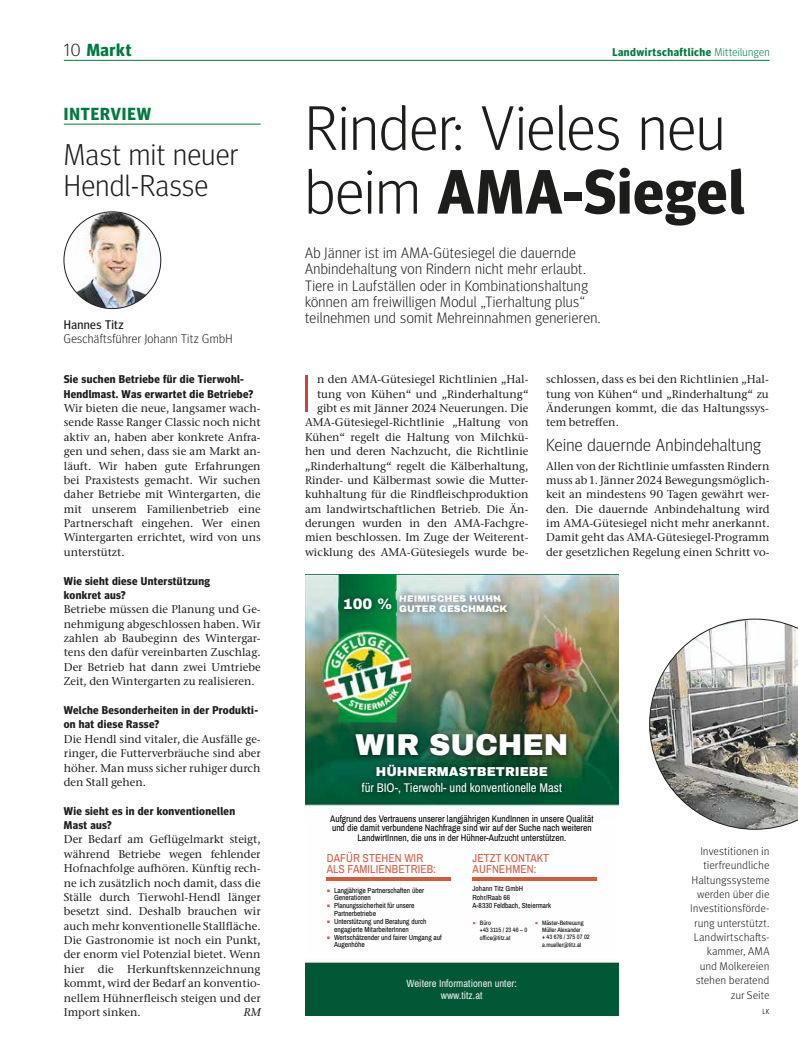
<style>
.page{position:relative;width:798px;height:1063px;background:#fff}
.page>*{position:absolute;margin:0;border:0;box-sizing:border-box;transform-origin:0 0}
.t1{font:300 62.5px/63.8px "Meta Headline Pro";letter-spacing:.015em;color:#1d1d1b}
.t2{font:300 52.5px "Meta Headline Pro";color:#d1423c}
.t3{font:300 30px/31.2px "Meta Headline Pro";letter-spacing:.02em;color:#1d1d1b}
.t4{font:900 29.5px "Archivo";color:#fff}
.t5{font:300 17.5px "Meta Headline Pro";letter-spacing:.02em;color:#1d1d1b}
.t6{font:700 17.5px "Meta Headline Pro";letter-spacing:.05em;color:#007a3e}
.t7{font:300 15px/16.2px "Meta Headline Pro";letter-spacing:.03em;color:#1d1d1b}
.t8{font:12.62px "Archivo Narrow";color:#fff}
.t9{font:900 12.62px "Archivo";color:#fff}
.t10{font:300 12.5px "Meta Headline Pro";letter-spacing:.03em;color:#1d1d1b}
.t11{font:12.5px "Meta Headline Pro";letter-spacing:.03em;color:#1d1d1b}
.t12{font:11.62px/11.6px "Archivo Narrow";letter-spacing:.01em;color:#d35b42}
.t13{font:500 11.25px/14.4px "Stone Serif ITC Pro";color:#1d1d1b;text-align:justify}
.t14{font:700 11.25px/14.4px "Meta Headline Pro";letter-spacing:.03em;color:#1d1d1b}
.t15{font:300 11.25px/14.4px "Meta Pro";letter-spacing:-.005em;color:#1d1d1b;text-align:right}
.t16{font:700 11.25px "Meta Headline Pro";letter-spacing:.045em;color:#007a3e}
.t17{font:italic 500 11.25px "Stone Serif ITC Pro";color:#1d1d1b}
.t18{font:10.5px "Archivo Narrow";color:#eeedef}
.t19{font:9.5px/9.5px "Archivo Narrow";color:#010000;text-align:center}
.t20{font:900 9.5px/10.1px "Archivo";color:#fff}
.t21{font:7.5px "Meta Pro Cond Norm";color:#1d1d1b}
.t22{font:7.38px/7.4px "Archivo Narrow";color:#010000}
.t23{font:6.38px/7.4px "Archivo Narrow";color:#010000}
.s1{font-weight:300;color:#1d1d1b}
.s2{font-weight:300}
.s3{font-weight:700}
.s4{font-family:"Lucida Grande";color:#d35b42}
</style>
<div class="page">
<hr style="left:64px;top:60px;width:705px;height:1px;background:#007a3e">
<hr style="left:64px;top:124px;width:196px;height:1px;background:#007a3e">
<img style="left:64px;top:212px;width:97px;height:97px;border-radius:48px">
<svg style="left:649px;top:619px;width:148px;height:211px"></svg>
<img style="left:305px;top:575px;width:313px;height:441px">
<img style="left:349px;top:728px;width:223px;height:34px">
<img style="left:370px;top:759px;width:183px;height:18px">
<img style="left:356px;top:777px;width:212px;height:22px">
<hr style="left:326px;top:877px;width:125px;height:3px;background:#d35b42">
<hr style="left:472px;top:877px;width:124px;height:3px;background:#d35b42">
<img style="left:393px;top:589px;width:113px;height:10px">
<img style="left:393px;top:599px;width:119px;height:19px">
<img style="left:338px;top:592px;width:59px;height:23px">
<h3 class="t6" style="left:64px;top:37px;width:69px"><span class="s1">10</span> Markt</h3>
<p class="t16" style="left:612px;top:44px;width:159px">Landwirtschaftliche <span class="s2">Mitteilungen</span></p>
<h3 class="t6" style="left:64px;top:100px;width:89px">INTERVIEW</h3>
<h3 class="t3" style="left:64px;top:136px;width:176px">Mast mit neuer<br>Hendl-Rasse</h3>
<p class="t11" style="left:64px;top:316px;width:61px">Hannes Titz</p>
<p class="t10" style="left:64px;top:330px;width:170px">Geschäftsführer Johann Titz GmbH</p>
<p class="t14" style="left:64px;top:371px;width:191px">Sie suchen Betriebe für die Tierwohl-<br>Hendlmast. Was erwartet die Betriebe?</p>
<p class="t13" style="left:64px;top:401px;width:198px">Wir bieten die neue, langsamer wach&shy;sende Rasse Ranger Classic noch nicht aktiv an, haben aber konkrete Anfra&shy;gen und sehen, dass sie am Markt an&shy;läuft. Wir haben gute Erfahrungen bei Praxistests gemacht. Wir suchen daher Betriebe mit Wintergarten, die mit unserem Familienbetrieb eine Partnerschaft eingehen. Wer einen Wintergarten errichtet, wird von uns unterstützt.</p>
<p class="t14" style="left:64px;top:573px;width:147px">Wie sieht diese Unterstützung konkret aus?</p>
<p class="t13" style="left:64px;top:602px;width:198px">Betriebe müssen die Planung und Ge&shy;nehmigung abgeschlossen haben. Wir zahlen ab Baubeginn des Wintergar&shy;tens den dafür vereinbarten Zuschlag.<br>Der Betrieb hat dann zwei Umtriebe Zeit, den Wintergarten zu realisieren.</p>
<p class="t14" style="left:64px;top:702px;width:196px">Welche Besonderheiten in der Produkti&shy;on hat diese Rasse?</p>
<p class="t13" style="left:64px;top:732px;width:198px">Die Hendl sind vitaler, die Ausfälle ge&shy;ringer, die Futterverbräuche sind aber höher. Man muss sicher ruhiger durch den Stall gehen.</p>
<p class="t14" style="left:64px;top:803px;width:173px">Wie sieht es in der konventionellen<br>Mast aus?</p>
<p class="t13" style="left:64px;top:832px;width:198px">Der Bedarf am Geflügelmarkt steigt, während Betriebe wegen fehlender Hofnachfolge aufhören. Künftig rech&shy;ne ich zusätzlich noch damit, dass die Ställe durch Tierwohl-Hendl länger besetzt sind. Deshalb brauchen wir auch mehr konventionelle Stallfläche.<br>Die Gastronomie ist noch ein Punkt, der enorm viel Potenzial bietet. Wenn hier die Herkunftskennzeichnung kommt, wird der Bedarf an konventio&shy;nellem Hühnerfleisch steigen und der Import sinken.</p>
<p class="t17" style="left:244px;top:1005px;width:18px">RM</p>
<h1 class="t1" style="left:305px;top:91px;width:441px">Rinder: Vieles neu beim <span class="s3">AMA-Siegel</span></h1>
<p class="t7" style="left:305px;top:244px;width:297px">Ab Jänner ist im AMA-Gütesiegel die dauernde Anbindehaltung von Rindern nicht mehr erlaubt.<br>Tiere in Laufställen oder in Kombinationshaltung können am freiwilligen Modul „Tierhaltung plus“ teilnehmen und somit Mehreinnahmen generieren.</p>
<p class="t13" style="left:305px;top:372px;width:225px;text-align:right">n den AMA-Gütesiegel Richtlinien „Hal&shy;tung von Kühen“ und „Rinderhaltung“ gibt es mit Jänner 2024 Neuerungen. Die AMA-Gütesiegel-Richtlinie „Haltung von Kühen“ regelt die Haltung von Milchkü&shy;hen und deren Nachzucht, die Richtlinie „Rinderhaltung“ regelt die Kälberhaltung, Rinder- und Kälbermast sowie die Mutter&shy;kuhhaltung für die Rindfleischproduktion am landwirtschaftlichen Betrieb. Die Än&shy;derungen wurden in den AMA-Fachgre&shy;mien beschlossen. Im Zuge der Weiterent&shy;wicklung des AMA-Gütesiegels wurde be-</p>
<p class="t13" style="left:546px;top:372px;width:224px">schlossen, dass es bei den Richtlinien „Hal&shy;tung von Kühen“ und „Rinderhaltung“ zu Änderungen kommt, die das Haltungssys&shy;tem betreffen.</p>
<h2 class="t2" style="left:301px;top:356px;width:12px">I</h2>
<h3 class="t5" style="left:546px;top:432px;width:216px">Keine dauernde Anbindehaltung</h3>
<p class="t13" style="left:546px;top:459px;width:225px">Allen von der Richtlinie umfassten Rindern muss ab 1. Jänner 2024 Bewegungsmöglich&shy;keit an mindestens 90 Tagen gewährt wer&shy;den. Die dauernde Anbindehaltung wird im AMA-Gütesiegel nicht mehr anerkannt.<br>Damit geht das AMA-Gütesiegel-Programm der gesetzlichen Regelung einen Schritt vo-</p>
<p class="t20" style="left:343px;top:593px;width:166px;text-indent:56px">HEIMISCHES HUHN<br><sup>100</sup> <sup>%</sup> GUTER GESCHMACK</p>
<h3 class="t4" style="left:355px;top:727px;width:214px">WIR SUCHEN</h3>
<p class="t9" style="left:376px;top:764px;width:173px">HÜHNERMASTBETRIEBE</p>
<p class="t8" style="left:361px;top:779px;width:201px">für BIO-, Tierwohl- und konventionelle Mast</p>
<p class="t19" style="left:330px;top:813px;width:264px">Aufgrund des Vertrauens unserer langjährigen KundInnen in unsere Qualität und die damit verbundene Nachfrage sind wir auf der Suche nach weiteren<br>LandwirtInnen, die uns in der Hühner-Aufzucht unterstützen.</p>
<p class="t12" style="left:326px;top:852px;width:111px">DAFÜR STEHEN WIR<br>ALS FAMILIENBETRIEB:</p>
<p class="t12" style="left:472px;top:852px;width:78px">JETZT KONTAKT<br>AUFNEHMEN:</p>
<p class="t22" style="left:334px;top:886px;width:92px;text-indent:-7px"><span class="s4">■</span> Langjährige Partnerschaften über<br>Generationen</p>
<p class="t22" style="left:334px;top:902px;width:82px;text-indent:-7px"><span class="s4">■</span> Planungssicherheit für unsere<br>Partnerbetriebe</p>
<p class="t22" style="left:334px;top:918px;width:94px;text-indent:-7px"><span class="s4">■</span> Unterstützung und Beratung durch engagierte MitarbeiterInnen</p>
<p class="t22" style="left:334px;top:934px;width:109px;text-indent:-7px"><span class="s4">■</span> Wertschätzender und fairer Umgang auf<br>Augenhöhe</p>
<p class="t22" style="left:472px;top:884px;width:80px;line-height:8.4px">Johann Titz GmbH<br>Rohr/Raab 66<br>A-8330 Feldbach, Steiermark</p>
<p class="t23" style="left:480px;top:919px;width:49px;text-indent:-7px"><span class="s4">■</span> Büro<br>+43 3115 / 23 46 – 0 office@titz.at</p>
<p class="t23" style="left:542px;top:918px;width:49px;text-indent:-7px"><span class="s4">■</span> Mäster-Betreuung<br>Müller Alexander<br>+ 43 676 / 375 07 02 a.mueller@titz.at</p>
<p class="t18" style="left:406px;top:976px;width:112px">Weitere Informationen unter:</p>
<p class="t18" style="left:440px;top:988px;width:43px">www.titz.at</p>
<p class="t15" style="left:690px;top:843px;width:81px">Investitionen in tierfreundliche<br>Haltungssysteme werden über die<br>Investitionsförde&shy;rung unterstützt.<br>Landwirtschafts&shy;kammer, AMA und Molkereien stehen beratend zur Seite</p>
<p class="t21" style="left:762px;top:1006px;width:8px">LK</p>
</div>
